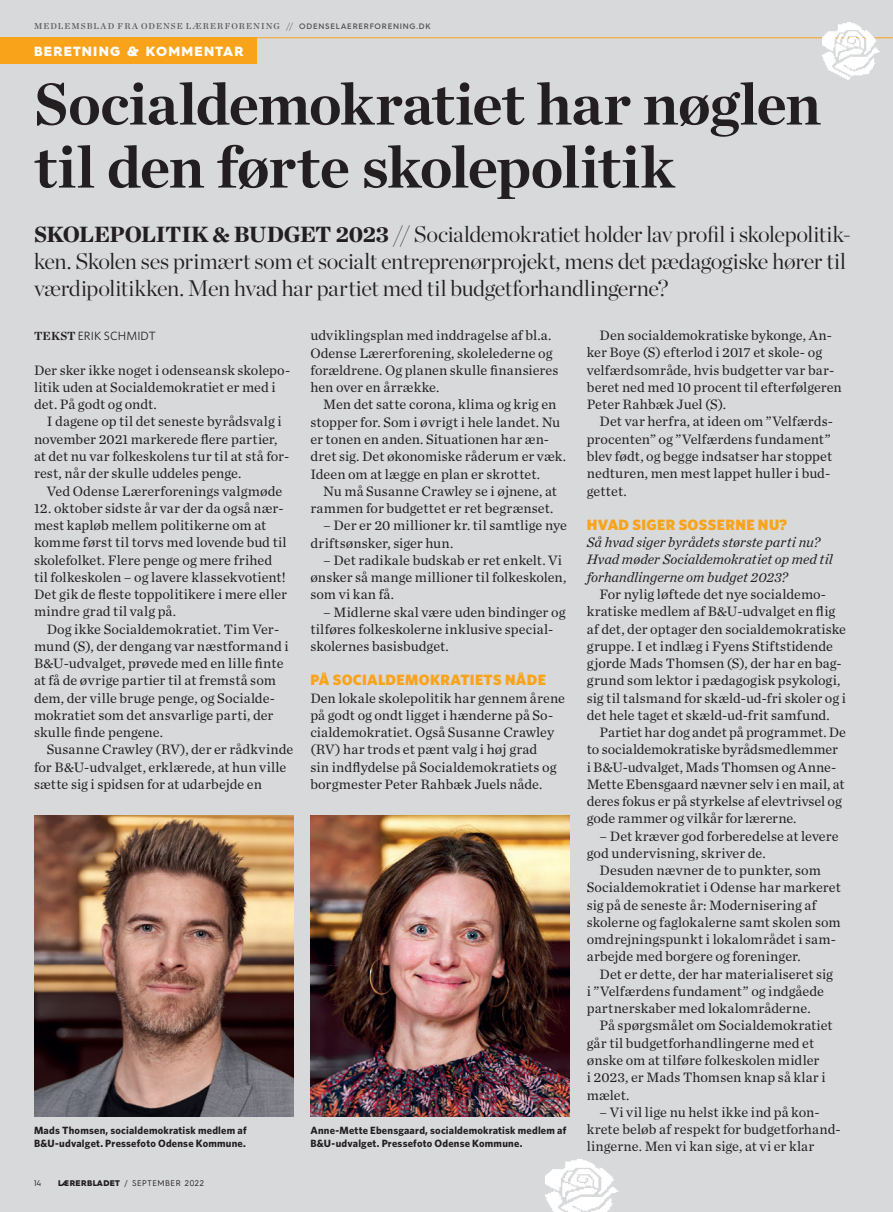
<style>
.page{position:relative;width:893px;height:1212px;background:#d8d9db}
.page>*{position:absolute;margin:0;border:0;box-sizing:border-box;transform-origin:0 0}
.t1{font:700 60px/63px "Chronicle Deck";letter-spacing:-.015em;color:#231f20}
.t2{font:300 22.5px/27px "Chronicle Display";letter-spacing:-.02em;color:#231f20;text-align:justify}
.t3{font:900 15px "Whitney";letter-spacing:.02em;color:#f9a31b}
.t4{font:14.25px/17.2px "Chronicle Text G1";color:#231f20}
.t5{font:italic 14.25px/17.2px "Chronicle Text G1";color:#231f20}
.t6{font:900 13.35px "Hurme Geometric Sans 3";letter-spacing:.09em;color:#fff}
.t7{font:12px "Whitney";letter-spacing:.005em;color:#231f20}
.t8{font:700 10.5px/13.5px "Whitney";letter-spacing:.02em;color:#231f20}
.t9{font:8.7px "Chronicle Deck Semi";letter-spacing:.125em;color:#57585a}
.t10{font:8.25px "Hurme Geometric Sans 3";letter-spacing:.07em;color:#231f20}
.s1{font-family:"Chronicle Deck";font-weight:700}
.s2{font-family:"Hurme Geometric Sans 3";font-weight:600;font-size:7.95px}
.s3{font-family:"Chronicle Deck";font-weight:900}
.s4{font-weight:900}
</style>
<div class="page">
<hr style="left:34px;top:37px;width:859px;height:1px;background:#f9a31b">
<div style="left:0;top:38px;width:256px;height:26px;background:#f9a31b"></div>
<img style="left:34px;top:816px;width:259px;height:300px">
<img style="left:310px;top:816px;width:260px;height:300px">
<img style="left:822px;top:23px;width:59px;height:56px">
<img style="left:546px;top:1159px;width:73px;height:53px">
<p class="t9" style="left:34px;top:19px;width:398px">MEDLEMSBLAD FRA ODENSE LÆRERFORENING <span class="s1">//</span> <span class="s2">ODENSELAERERFORENING.DK</span></p>
<p class="t6" style="left:34px;top:42px;width:211px">BERETNING &amp; KOMMENTAR</p>
<h1 class="t1" style="left:34px;top:69px;width:789px">Socialdemokratiet har nøglen til den førte skolepolitik</h1>
<p class="t2" style="left:34px;top:218px;width:816px"><span class="s3">SKOLEPOLITIK &amp; BUDGET 2023</span> // Socialdemokratiet holder lav profil i skolepolitik&shy;ken. Skolen ses primært som et socialt entreprenørprojekt, mens det pædagogiske hører til værdipolitikken. Men hvad har partiet med til budgetforhandlingerne?</p>
<p class="t4" style="left:587px;top:326px;width:257px;text-indent:13px">Den socialdemokratiske bykonge, An&shy;ker Boye (S) efterlod i 2017 et skole- og velfærdsområde, hvis budgetter var bar&shy;beret ned med 10 procent til efterfølgeren Peter Rahbæk Juel (S).</p>
<p class="t4" style="left:587px;top:412px;width:248px;text-indent:13px">Det var herfra, at ideen om ”Velfærds&shy;procenten” og ”Velfærdens fundament” blev født, og begge indsatser har stoppet nedturen, men mest lappet huller i bud&shy;gettet.</p>
<p class="t3" style="left:587px;top:515px;width:202px">HVAD SIGER SOSSERNE NU?</p>
<p class="t5" style="left:587px;top:533px;width:248px">Så hvad siger byrådets største parti nu?<br>Hvad møder Socialdemokratiet op med til forhandlingerne om budget 2023?</p>
<p class="t4" style="left:587px;top:585px;width:261px;text-indent:13px">For nylig løftede det nye socialdemo&shy;kratiske medlem af B&amp;U-udvalget en flig af det, der optager den socialdemokratiske gruppe. I et indlæg i Fyens Stiftstidende gjorde Mads Thomsen (S), der har en bag&shy;grund som lektor i pædagogisk psykologi, sig til talsmand for skæld-ud-fri skoler og i det hele taget et skæld-ud-frit samfund.</p>
<p class="t4" style="left:587px;top:723px;width:261px;text-indent:13px">Partiet har dog andet på programmet. De to socialdemokratiske byrådsmedlemmer<br>i B&amp;U-udvalget, Mads Thomsen og Anne-Mette Ebensgaard nævner selv i en mail, at deres fokus er på styrkelse af elevtrivsel og gode rammer og vilkår for lærerne.</p>
<p class="t4" style="left:587px;top:826px;width:253px;text-indent:13px">– Det kræver god forberedelse at levere god undervisning, skriver de.</p>
<p class="t4" style="left:587px;top:861px;width:256px;text-indent:13px">Desuden nævner de to punkter, som Socialdemokratiet i Odense har markeret sig på de seneste år: Modernisering af skolerne og faglokalerne samt skolen som omdrejningspunkt i lokalområdet i sam&shy;arbejde med borgere og foreninger.</p>
<p class="t4" style="left:587px;top:964px;width:248px;text-indent:13px">Det er dette, der har materialiseret sig i ”Velfærdens fundament” og indgåede partnerskaber med lokalområderne.</p>
<p class="t4" style="left:587px;top:1016px;width:247px;text-indent:13px">På spørgsmålet om Socialdemokratiet går til budgetforhandlingerne med et ønske om at tilføre folkeskolen midler<br>i 2023, er Mads Thomsen knap så klar i mælet.</p>
<p class="t4" style="left:587px;top:1102px;width:255px;text-indent:13px">– Vi vil lige nu helst ikke ind på kon&shy;krete beløb af respekt for budgetforhand&shy;lingerne. Men vi kan sige, at vi er klar</p>
<p class="t4" style="left:310px;top:326px;width:250px">udviklingsplan med inddragelse af bl.a.<br>Odense Lærerforening, skolelederne og forældrene. Og planen skulle finansieres hen over en årrække.</p>
<p class="t4" style="left:310px;top:395px;width:257px;text-indent:13px">Men det satte corona, klima og krig en stopper for. Som i øvrigt i hele landet. Nu er tonen en anden. Situationen har æn&shy;dret sig. Det økonomiske råderum er væk.<br>Ideen om at lægge en plan er skrottet.</p>
<p class="t4" style="left:310px;top:482px;width:248px;text-align:right">Nu må Susanne Crawley se i øjnene, at rammen for budgettet er ret begrænset.</p>
<p class="t4" style="left:310px;top:516px;width:258px;text-indent:13px">– Der er 20 millioner kr. til samtlige nye driftsønsker, siger hun.</p>
<p class="t4" style="left:310px;top:551px;width:257px;text-indent:13px">– Det radikale budskab er ret enkelt. Vi ønsker så mange millioner til folkeskolen, som vi kan få.</p>
<p class="t4" style="left:310px;top:602px;width:257px;text-indent:13px">– Midlerne skal være uden bindinger og tilføres folkeskolerne inklusive special&shy;skolernes basisbudget.</p>
<p class="t3" style="left:310px;top:670px;width:237px">PÅ SOCIALDEMOKRATIETS NÅDE</p>
<p class="t4" style="left:310px;top:688px;width:256px">Den lokale skolepolitik har gennem årene på godt og ondt ligget i hænderne på So&shy;cialdemokratiet. Også Susanne Crawley (RV) har trods et pænt valg i høj grad<br>sin indflydelse på Socialdemokratiets og borgmester Peter Rahbæk Juels nåde.</p>
<p class="t7" style="left:34px;top:328px;width:123px"><span class="s1">TEKST</span> ERIK SCHMIDT</p>
<p class="t4" style="left:34px;top:360px;width:258px">Der sker ikke noget i odenseansk skolepo&shy;litik uden at Socialdemokratiet er med i det. På godt og ondt.</p>
<p class="t4" style="left:34px;top:412px;width:257px;text-indent:13px">I dagene op til det seneste byrådsvalg i november 2021 markerede flere partier, at det nu var folkeskolens tur til at stå for&shy;rest, når der skulle uddeles penge.</p>
<p class="t4" style="left:47px;top:481px;width:237px">Ved Odense Lærerforenings valgmøde</p>
<p class="t4" style="left:34px;top:499px;width:254px">12. oktober sidste år var der da også nær&shy;mest kapløb mellem politikerne om at komme først til torvs med lovende bud til skolefolket. Flere penge og mere frihed til folkeskolen – og lavere klassekvotient!<br>Det gik de fleste toppolitikere i mere eller mindre grad til valg på.</p>
<p class="t4" style="left:34px;top:619px;width:256px;text-indent:13px">Dog ikke Socialdemokratiet. Tim Ver&shy;mund (S), der dengang var næstformand i B&amp;U-udvalget, prøvede med en lille finte at få de øvrige partier til at fremstå som dem, der ville bruge penge, og Socialde&shy;mokratiet som det ansvarlige parti, der skulle finde pengene.</p>
<p class="t4" style="left:34px;top:740px;width:261px;text-indent:13px">Susanne Crawley (RV), der er rådkvinde for B&amp;U-udvalget, erklærede, at hun ville sætte sig i spidsen for at udarbejde en</p>
<p class="t8" style="left:34px;top:1123px;width:214px">Mads Thomsen, socialdemokratisk medlem af<br>B&amp;U-udvalget. Pressefoto Odense Kommune.</p>
<p class="t8" style="left:310px;top:1123px;width:257px">Anne-Mette Ebensgaard, socialdemokratisk medlem af<br>B&amp;U-udvalget. Pressefoto Odense Kommune.</p>
<p class="t10" style="left:34px;top:1177px;width:9px">14</p>
<p class="t10" style="left:58px;top:1177px;width:147px"><span class="s4">LÆRERBLADET</span> / SEPTEMBER 2022</p>
</div>
